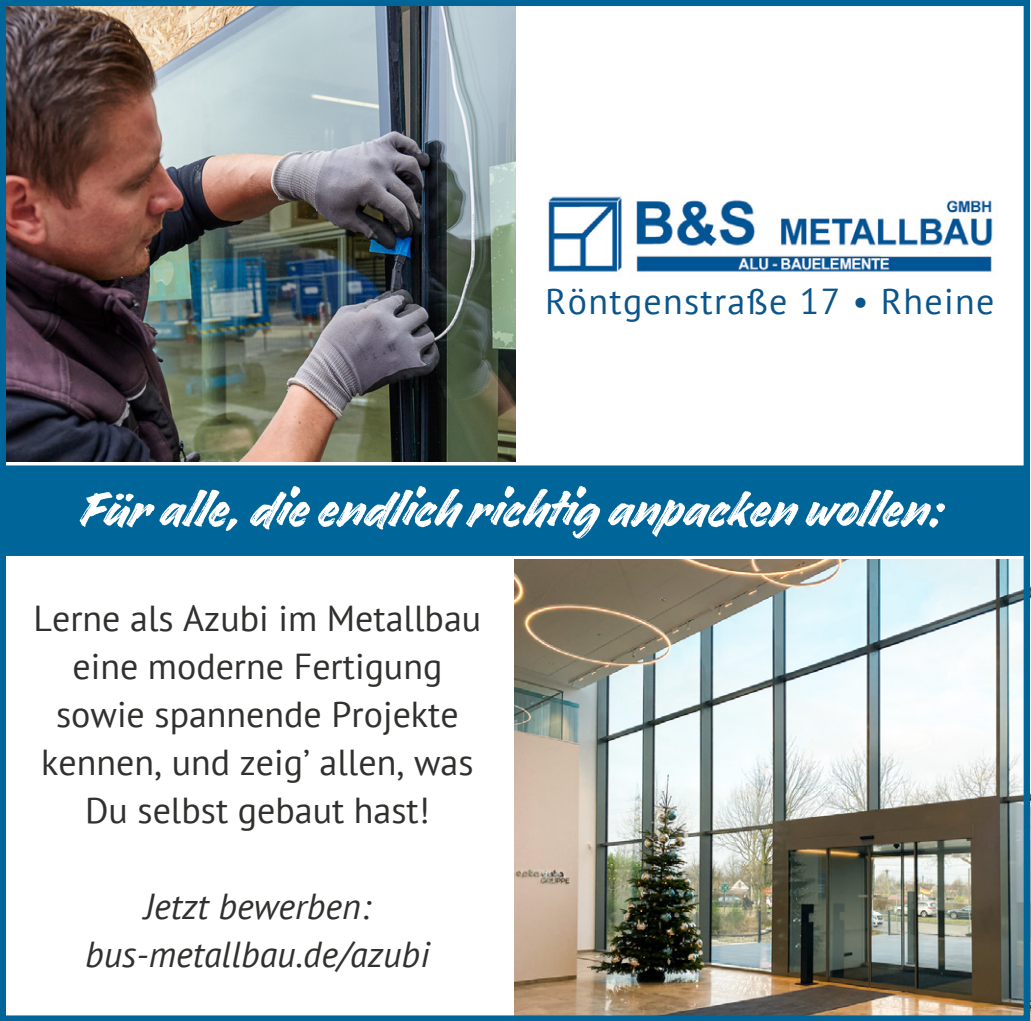
<style>
.page{position:relative;width:1031px;height:1021px;background:#fff}
.page>*{position:absolute;margin:0;border:0;box-sizing:border-box;transform-origin:0 0}
.t1{font:56px "Handelson Two";color:#fff}
.t2{font:36px/48px "PT Sans";color:#30302e;text-align:center}
.t3{font:italic 36px/48px "PT Sans";color:#30302e;text-align:center}
.t4{font:36px "PT Sans";letter-spacing:.035em;color:#0b558b}
</style>
<div class="page">
<img style="left:0;top:0;width:1029px;height:1020px">
<img style="left:545px;top:185px;width:453px;height:99px">
<p class="t4" style="left:545px;top:278px;width:450px">Röntgenstraße 17 • Rheine</p>
<p class="t1" style="left:79px;top:478px;width:865px">Für alle, die endlich richtig anpacken wollen:</p>
<p class="t2" style="left:34px;top:593px;width:449px">Lerne als Azubi im Metallbau eine moderne Fertigung sowie spannende Projekte kennen, und zeig’ allen, was<br>Du selbst gebaut hast!</p>
<p class="t3" style="left:85px;top:882px;width:346px">Jetzt bewerben: bus-metallbau.de/azubi</p>
</div>
